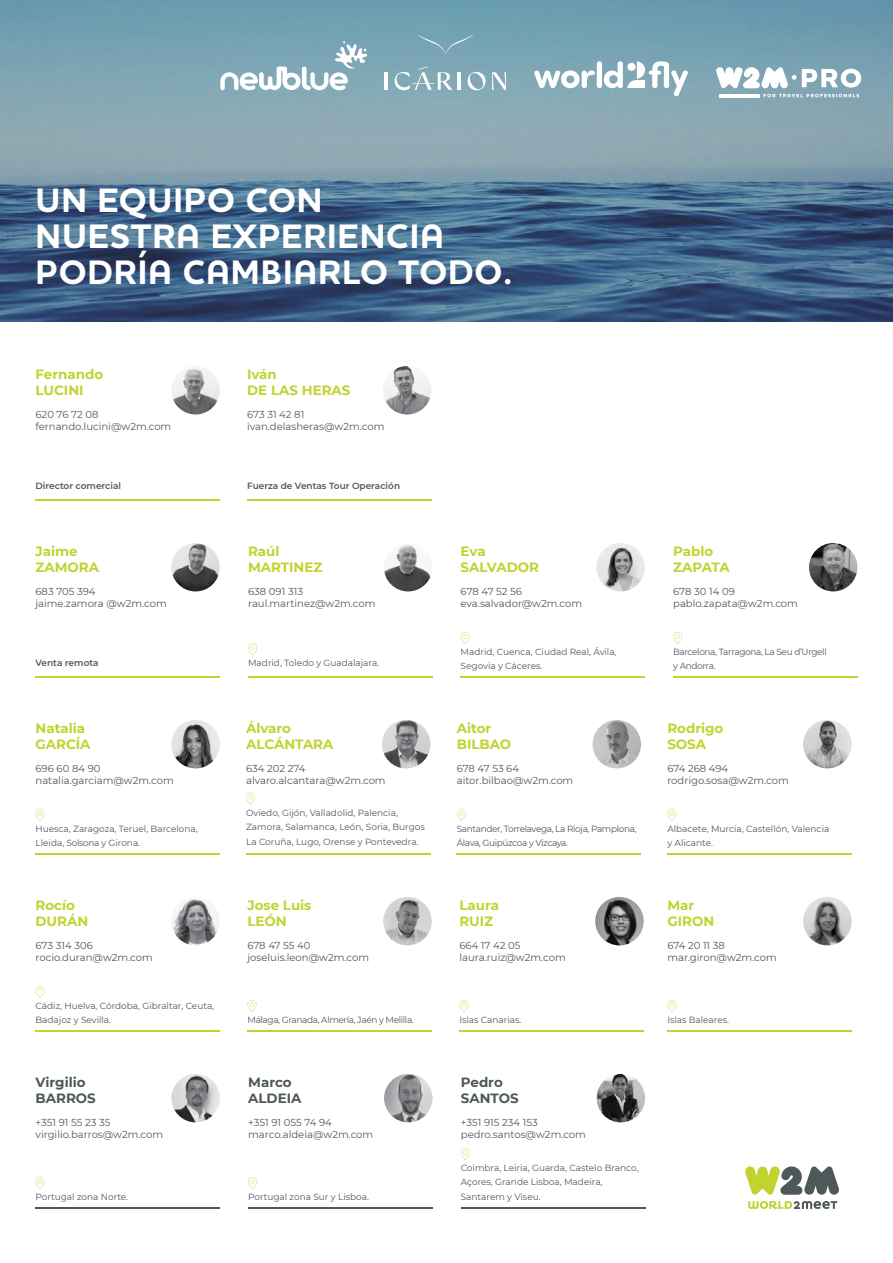
<style>
.page{position:relative;width:893px;height:1263px;background:#fff}
.page>*{position:absolute;margin:0;border:0;box-sizing:border-box;transform-origin:0 0}
.t1{font:700 34.5px/36px "Houschka Pro";letter-spacing:.025em;color:#fff}
.t2{font:700 13.5px/16px "Montserrat";color:#c1d32f}
.t3{font:700 13.5px/16px "Montserrat";color:#4e5859}
.t4{font:10.05px/12.1px "Montserrat";color:#4e5859}
.t5{font:9px/14.5px "Montserrat";color:#4e5859}
.t6{font:9px/14.5px "Montserrat";letter-spacing:-.04em;color:#4e5859}
.t7{font:600 9px "Montserrat";color:#4e5859}
</style>
<div class="page">
<svg style="left:0;top:0;width:893px;height:321px;background:#62859d"></svg>
<img style="left:171px;top:366px;width:49px;height:48px;border-radius:24px">
<hr style="left:36px;top:499px;width:184px;height:2px;background:#c1d32f">
<img style="left:383px;top:366px;width:48px;height:48px;border-radius:24px">
<hr style="left:247px;top:499px;width:184px;height:2px;background:#c1d32f">
<svg style="left:534px;top:70px;width:61px;height:18px"></svg>
<div style="left:597px;top:61px;width:5px;height:27px;background:#fff;border-radius:2px"></div>
<svg style="left:604px;top:61px;width:84px;height:35px"></svg>
<svg style="left:220px;top:41px;width:148px;height:49px"></svg>
<svg style="left:763px;top:94px;width:96px;height:3px"></svg>
<hr style="left:719px;top:94px;width:41px;height:3px;background:#fff">
<svg style="left:716px;top:67px;width:145px;height:21px"></svg>
<img style="left:171px;top:543px;width:49px;height:48px;border-radius:24px">
<hr style="left:36px;top:676px;width:184px;height:2px;background:#c1d32f">
<img style="left:384px;top:543px;width:48px;height:48px;border-radius:24px">
<hr style="left:248px;top:676px;width:184px;height:2px;background:#c1d32f">
<svg style="left:248px;top:643px;width:9px;height:12px"></svg>
<img style="left:596px;top:543px;width:49px;height:48px;border-radius:24px">
<hr style="left:461px;top:676px;width:184px;height:2px;background:#c1d32f">
<svg style="left:460px;top:632px;width:10px;height:12px"></svg>
<img style="left:809px;top:543px;width:48px;height:48px;border-radius:24px">
<hr style="left:673px;top:676px;width:184px;height:2px;background:#c1d32f">
<svg style="left:673px;top:632px;width:9px;height:12px"></svg>
<img style="left:171px;top:720px;width:49px;height:48px;border-radius:24px">
<hr style="left:36px;top:853px;width:184px;height:2px;background:#c1d32f">
<svg style="left:35px;top:809px;width:10px;height:12px"></svg>
<img style="left:382px;top:720px;width:48px;height:48px;border-radius:24px">
<hr style="left:246px;top:853px;width:184px;height:2px;background:#c1d32f">
<svg style="left:246px;top:792px;width:9px;height:13px"></svg>
<img style="left:803px;top:720px;width:49px;height:48px;border-radius:24px">
<hr style="left:667px;top:853px;width:185px;height:2px;background:#c1d32f">
<svg style="left:667px;top:809px;width:9px;height:12px"></svg>
<img style="left:593px;top:720px;width:48px;height:48px;border-radius:24px">
<hr style="left:457px;top:853px;width:184px;height:2px;background:#c1d32f">
<svg style="left:457px;top:809px;width:9px;height:12px"></svg>
<img style="left:171px;top:1074px;width:49px;height:48px;border-radius:24px">
<hr style="left:36px;top:1207px;width:184px;height:2px;background:#4e5859">
<svg style="left:35px;top:1177px;width:10px;height:12px"></svg>
<img style="left:384px;top:1074px;width:48px;height:48px;border-radius:24px">
<hr style="left:248px;top:1207px;width:184px;height:2px;background:#4e5859">
<svg style="left:248px;top:1177px;width:9px;height:12px"></svg>
<img style="left:597px;top:1074px;width:48px;height:48px;border-radius:24px">
<hr style="left:461px;top:1207px;width:184px;height:2px;background:#4e5859">
<svg style="left:461px;top:1148px;width:9px;height:12px"></svg>
<img style="left:171px;top:897px;width:49px;height:48px;border-radius:24px">
<hr style="left:36px;top:1030px;width:184px;height:2px;background:#c1d32f">
<svg style="left:35px;top:986px;width:10px;height:12px"></svg>
<img style="left:595px;top:897px;width:49px;height:48px;border-radius:24px">
<hr style="left:459px;top:1030px;width:185px;height:2px;background:#c1d32f">
<svg style="left:459px;top:1000px;width:10px;height:12px"></svg>
<img style="left:803px;top:897px;width:49px;height:48px;border-radius:24px">
<hr style="left:667px;top:1030px;width:185px;height:2px;background:#c1d32f">
<svg style="left:667px;top:1000px;width:9px;height:12px"></svg>
<img style="left:383px;top:897px;width:49px;height:48px;border-radius:24px">
<hr style="left:247px;top:1030px;width:185px;height:2px;background:#c1d32f">
<svg style="left:247px;top:1000px;width:10px;height:12px"></svg>
<svg style="left:745px;top:1166px;width:94px;height:29px"></svg>
<svg style="left:748px;top:1201px;width:89px;height:8px"></svg>
<hr style="left:385px;top:72px;width:3px;height:18px;background:#fff">
<hr style="left:458px;top:72px;width:3px;height:18px;background:#fff">
<svg style="left:467px;top:72px;width:19px;height:18px"></svg>
<svg style="left:492px;top:72px;width:14px;height:18px"></svg>
<svg style="left:395px;top:67px;width:57px;height:23px"></svg>
<svg style="left:417px;top:34px;width:57px;height:25px"></svg>
<h1 class="t1" style="left:36px;top:183px;width:478px">UN EQUIPO CON<br>NUESTRA EXPERIENCIA<br>PODRÍA CAMBIARLO TODO.</h1>
<h2 class="t2" style="left:36px;top:365px;width:69px">Fernando<br>LUCINI</h2>
<p class="t4" style="left:36px;top:408px;width:137px">620 76 72 08 fernando.lucini@w2m.com</p>
<p class="t7" style="left:36px;top:480px;width:87px">Director comercial</p>
<h2 class="t2" style="left:36px;top:542px;width:65px">Jaime<br>ZAMORA</h2>
<p class="t4" style="left:36px;top:585px;width:133px">683 705 394<br>jaime.zamora @w2m.com</p>
<p class="t7" style="left:36px;top:657px;width:65px">Venta remota</p>
<h2 class="t2" style="left:36px;top:719px;width:57px">Natalia<br>GARCÍA</h2>
<p class="t4" style="left:36px;top:762px;width:140px">696 60 84 90 natalia.garciam@w2m.com</p>
<p class="t5" style="left:36px;top:821px;width:164px">Huesca, Zaragoza, Teruel, Barcelona,<br>Lleida, Solsona y Girona.</p>
<h2 class="t2" style="left:36px;top:896px;width:54px">Rocío<br>DURÁN</h2>
<p class="t4" style="left:36px;top:939px;width:119px">673 314 306 rocio.duran@w2m.com</p>
<p class="t5" style="left:36px;top:998px;width:180px">Cádiz, Huelva, Córdoba, Gibraltar, Ceuta,<br>Badajoz y Sevilla.</p>
<h2 class="t3" style="left:36px;top:1073px;width:62px">Virgilio<br>BARROS</h2>
<p class="t4" style="left:36px;top:1116px;width:129px">+351 91 55 23 35 virgilio.barros@w2m.com</p>
<p class="t5" style="left:36px;top:1189px;width:94px">Portugal zona Norte.</p>
<h2 class="t2" style="left:247px;top:365px;width:105px">Iván<br>DE LAS HERAS</h2>
<p class="t4" style="left:247px;top:408px;width:139px">673 31 42 81 ivan.delasheras@w2m.com</p>
<p class="t7" style="left:247px;top:480px;width:155px">Fuerza de Ventas Tour Operación</p>
<h2 class="t2" style="left:248px;top:542px;width:76px">Raúl<br>MARTINEZ</h2>
<p class="t4" style="left:248px;top:585px;width:129px">638 091 313 raul.martinez@w2m.com</p>
<p class="t5" style="left:248px;top:655px;width:133px">Madrid, Toledo y Guadalajara.</p>
<h2 class="t2" style="left:246px;top:719px;width:89px">Álvaro<br>ALCÁNTARA</h2>
<p class="t4" style="left:246px;top:762px;width:141px">634 202 274 alvaro.alcantara@w2m.com</p>
<p class="t5" style="left:246px;top:805px;width:180px">Oviedo, Gijón, Valladolid, Palencia,<br>Zamora, Salamanca, León, Soria, Burgos<br>La Coruña, Lugo, Orense y Pontevedra.</p>
<h2 class="t2" style="left:247px;top:896px;width:65px">Jose Luis<br>LEÓN</h2>
<p class="t4" style="left:247px;top:939px;width:123px">678 47 55 40 joseluis.leon@w2m.com</p>
<p class="t6" style="left:247px;top:1012px;width:168px">Málaga, Granada, Almería, Jaén y Melilla.</p>
<h2 class="t3" style="left:248px;top:1073px;width:55px">Marco<br>ALDEIA</h2>
<p class="t4" style="left:248px;top:1116px;width:127px">+351 91 055 74 94 marco.aldeia@w2m.com</p>
<p class="t5" style="left:248px;top:1189px;width:122px">Portugal zona Sur y Lisboa.</p>
<h2 class="t2" style="left:461px;top:542px;width:80px">Eva<br>SALVADOR</h2>
<p class="t4" style="left:461px;top:585px;width:123px">678 47 52 56 eva.salvador@w2m.com</p>
<p class="t5" style="left:461px;top:644px;width:157px">Madrid, Cuenca, Ciudad Real, Ávila,<br>Segovia y Cáceres.</p>
<h2 class="t2" style="left:457px;top:719px;width:56px">Aitor<br>BILBAO</h2>
<p class="t4" style="left:457px;top:762px;width:118px">678 47 53 64 aitor.bilbao@w2m.com</p>
<p class="t6" style="left:457px;top:821px;width:181px">Santander, Torrelavega, La Rioja, Pamplona,<br>Álava, Guipúzcoa y Vizcaya.</p>
<h2 class="t2" style="left:459px;top:896px;width:41px">Laura<br>RUIZ</h2>
<p class="t4" style="left:459px;top:939px;width:108px">664 17 42 05 laura.ruiz@w2m.com</p>
<p class="t5" style="left:459px;top:1012px;width:63px">Islas Canarias.</p>
<h2 class="t3" style="left:461px;top:1073px;width:59px">Pedro<br>SANTOS</h2>
<p class="t4" style="left:461px;top:1116px;width:127px">+351 915 234 153 pedro.santos@w2m.com</p>
<p class="t5" style="left:461px;top:1160px;width:179px">Coimbra, Leiria, Guarda, Castelo Branco,<br>Açores, Grande Lisboa, Madeira,<br>Santarem y Viseu.</p>
<h2 class="t2" style="left:673px;top:542px;width:58px">Pablo<br>ZAPATA</h2>
<p class="t4" style="left:673px;top:585px;width:126px">678 30 14 09 pablo.zapata@w2m.com</p>
<p class="t6" style="left:673px;top:644px;width:155px">Barcelona, Tarragona, La Seu d’Urgell y Andorra.</p>
<h2 class="t2" style="left:667px;top:719px;width:57px">Rodrigo<br>SOSA</h2>
<p class="t4" style="left:667px;top:762px;width:123px">674 268 494 rodrigo.sosa@w2m.com</p>
<p class="t5" style="left:667px;top:821px;width:163px">Albacete, Murcia, Castellón, Valencia y Alicante.</p>
<h2 class="t2" style="left:667px;top:896px;width:48px">Mar<br>GIRON</h2>
<p class="t4" style="left:667px;top:939px;width:111px">674 20 11 38 mar.giron@w2m.com</p>
<p class="t5" style="left:667px;top:1012px;width:63px">Islas Baleares.</p>
</div>
